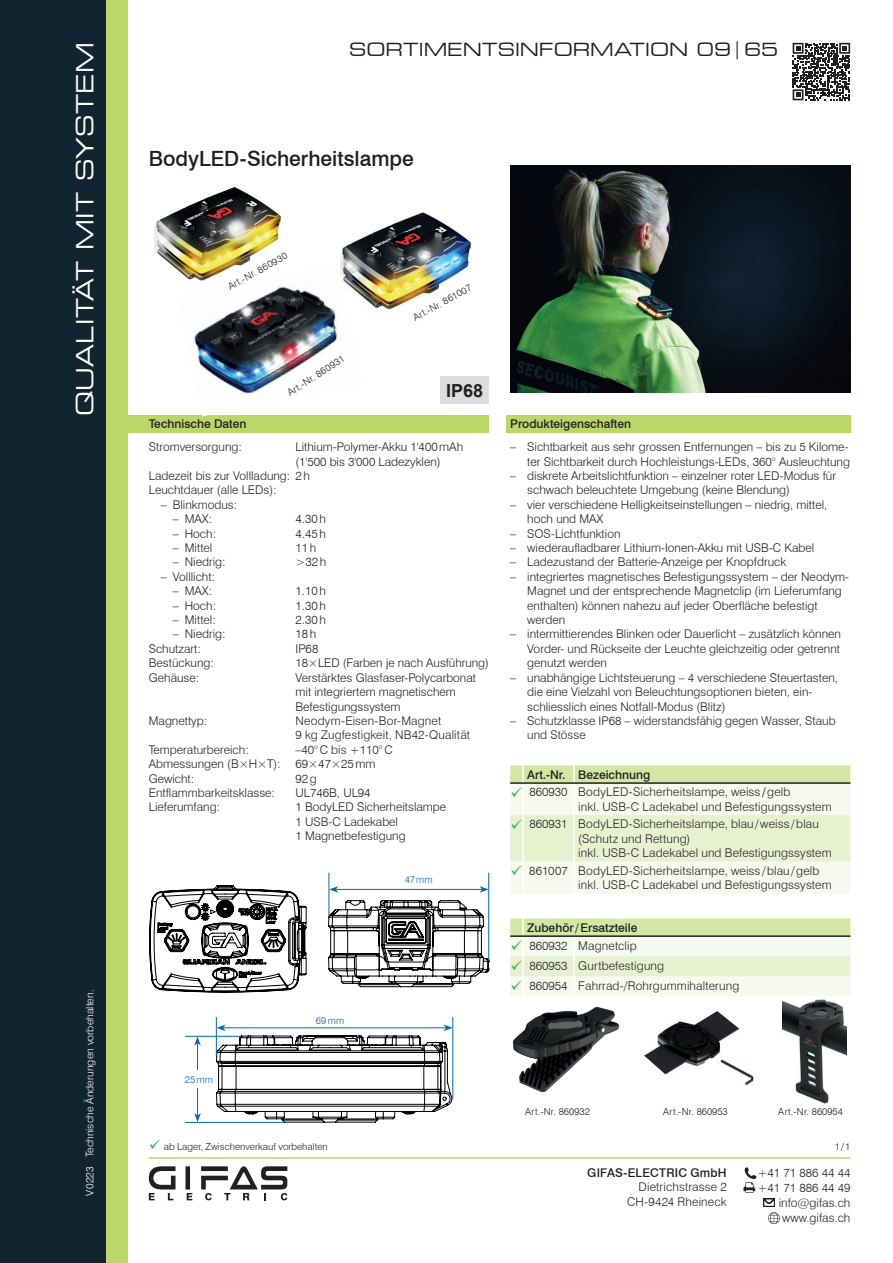
<style>
.page{position:relative;width:893px;height:1263px;background:#fff}
.page>*{position:absolute;margin:0;border:0;box-sizing:border-box;transform-origin:0 0}
.t1{font:expanded 23.55px "Square 721 BT";letter-spacing:.01em;color:#fff}
.t2{font:500 21px "Swiss 721 BT";color:#231f20}
.t3{font:expanded 18px "Square 721 BT";color:#231f20}
.t4{font:700 18px "Arial";color:#231f20}
.t5{font:300 12px/14.4px "Swiss 721 BT";color:#231f20}
.t6{font:500 12px "Swiss 721 BT";color:#231f20}
.t7{font:300 10.5px "Swiss 721 BT";color:#fff}
.t8{font:300 9.75px "Swiss 721 BT";color:#231f20}
.t9{font:300 9.75px "Swiss 721 BT";letter-spacing:.02em;color:#0168b3}
.s1{color:#3eb649}
.s2{font-weight:500}
</style>
<div class="page">
<div style="left:0;top:0;width:106px;height:1263px;background:#112530"></div>
<div style="left:106px;top:0;width:22px;height:1263px;background:#bbd76a"></div>
<div style="left:185px;top:1166px;width:5px;height:23px;background:#231f20"></div>
<svg style="left:149px;top:1166px;width:27px;height:34px"></svg>
<svg style="left:187px;top:1193px;width:5px;height:7px"></svg>
<svg style="left:201px;top:1166px;width:86px;height:34px"></svg>
<hr style="left:149px;top:1157px;width:701px;height:2px;background:#bbd76a">
<svg style="left:743px;top:1167px;width:13px;height:26px"></svg>
<svg style="left:763px;top:1198px;width:17px;height:26px"></svg>
<div style="left:441px;top:376px;width:48px;height:28px;background:#dcdddf"></div>
<div style="left:120px;top:416px;width:369px;height:17px;background:#bbd76a"></div>
<div style="left:506px;top:416px;width:344px;height:17px;background:#bbd76a"></div>
<img style="left:154px;top:187px;width:127px;height:84px">
<img style="left:178px;top:264px;width:183px;height:152px">
<img style="left:510px;top:166px;width:340px;height:227px">
<img style="left:513px;top:1007px;width:106px;height:86px">
<img style="left:644px;top:1011px;width:109px;height:75px">
<img style="left:783px;top:999px;width:63px;height:105px">
<img style="left:340px;top:212px;width:132px;height:104px">
<svg style="left:149px;top:872px;width:341px;height:251px"></svg>
<svg style="left:792px;top:42px;width:59px;height:59px"></svg>
<svg style="left:793px;top:43px;width:57px;height:57px"></svg>
<svg style="left:510px;top:765px;width:340px;height:128px;background:#ecf4d9"></svg>
<hr style="left:523px;top:782px;width:51px;height:2px;background:#231f20">
<hr style="left:574px;top:782px;width:276px;height:2px;background:#231f20">
<svg style="left:510px;top:918px;width:340px;height:78px;background:#e7efd2"></svg>
<h1 class="t1" style="left:71px;top:416px;width:375px;rotate:-90deg">QUALITÄT MIT SYSTEM</h1>
<h3 class="t3" style="left:349px;top:39px;width:431px">SORTIMENTSINFORMATION 09|65</h3>
<h2 class="t2" style="left:149px;top:146px;width:266px">BodyLED-Sicherheitslampe</h2>
<p class="t8" style="left:226px;top:282px;width:68px;rotate:-29deg">Art.-Nr. 860930</p>
<p class="t8" style="left:411px;top:313px;width:67px;rotate:-29deg">Art.-Nr. 861007</p>
<p class="t8" style="left:285px;top:389px;width:68px;rotate:-33deg">Art.-Nr. 860931</p>
<h3 class="t4" style="left:446px;top:378px;width:39px">IP68</h3>
<p class="t7" style="left:83px;top:1157px;width:169px;rotate:-90deg">Technische Änderungen vorbehalten.</p>
<p class="t7" style="left:83px;top:1196px;width:31px;rotate:-90deg">V0223</p>
<p class="t6" style="left:149px;top:417px;width:99px">Technische Daten</p>
<p class="t5" style="left:149px;top:440px;width:95px">Stromversorgung:</p>
<p class="t5" style="left:296px;top:440px;width:169px">Lithium-Polymer-Akku 1'400mAh</p>
<p class="t5" style="left:296px;top:454px;width:147px">(1'500 bis 3'000 Ladezyklen)</p>
<p class="t5" style="left:149px;top:468px;width:163px">Ladezeit bis zur Vollladung: 2h</p>
<p class="t5" style="left:149px;top:483px;width:129px">Leuchtdauer (alle LEDs):</p>
<p class="t5" style="left:161px;top:497px;width:78px">– Blinkmodus:</p>
<p class="t5" style="left:173px;top:512px;width:41px">– MAX:</p>
<p class="t5" style="left:296px;top:512px;width:32px">4.30h</p>
<p class="t5" style="left:173px;top:526px;width:45px">– Hoch:</p>
<p class="t5" style="left:296px;top:526px;width:32px">4.45h</p>
<p class="t5" style="left:173px;top:540px;width:41px">– Mittel</p>
<p class="t5" style="left:296px;top:540px;width:22px">11h</p>
<p class="t5" style="left:173px;top:555px;width:54px">– Niedrig:</p>
<p class="t5" style="left:296px;top:555px;width:32px">&gt;32h</p>
<p class="t5" style="left:161px;top:569px;width:56px">– Volllicht:</p>
<p class="t5" style="left:173px;top:584px;width:41px">– MAX:</p>
<p class="t5" style="left:296px;top:584px;width:32px">1.10h</p>
<p class="t5" style="left:173px;top:598px;width:45px">– Hoch:</p>
<p class="t5" style="left:296px;top:598px;width:32px">1.30h</p>
<p class="t5" style="left:173px;top:612px;width:45px">– Mittel:</p>
<p class="t5" style="left:296px;top:612px;width:32px">2.30h</p>
<p class="t5" style="left:173px;top:627px;width:54px">– Niedrig:</p>
<p class="t5" style="left:296px;top:627px;width:22px">18h</p>
<p class="t5" style="left:149px;top:641px;width:54px">Schutzart:</p>
<p class="t5" style="left:296px;top:641px;width:24px">IP68</p>
<p class="t5" style="left:149px;top:656px;width:67px">Bestückung:</p>
<p class="t5" style="left:296px;top:656px;width:195px">18×LED (Farben je nach Ausführung)</p>
<p class="t5" style="left:149px;top:670px;width:52px">Gehäuse:</p>
<p class="t5" style="left:296px;top:670px;width:182px">Verstärktes Glasfaser-Polycarbonat mit integriertem magnetischem<br>Befestigungssystem</p>
<p class="t5" style="left:149px;top:713px;width:60px">Magnettyp:</p>
<p class="t5" style="left:295px;top:713px;width:176px">Neodym-Eisen-Bor-Magnet<br>9 kg Zugfestigkeit, NB42-Qualität</p>
<p class="t5" style="left:149px;top:742px;width:101px">Temperaturbereich:</p>
<p class="t5" style="left:149px;top:742px;width:245px;text-indent:147px">–40°C bis +110°C<br>Abmessungen (B×H×T): 69×47×25mm<br>Gewicht:</p>
<p class="t5" style="left:295px;top:771px;width:23px">92g</p>
<p class="t5" style="left:149px;top:785px;width:128px">Entflammbarkeitsklasse:</p>
<p class="t5" style="left:295px;top:785px;width:77px">UL746B, UL94</p>
<p class="t5" style="left:149px;top:800px;width:73px">Lieferumfang:</p>
<p class="t5" style="left:295px;top:800px;width:152px">1 BodyLED Sicherheitslampe<br>1 USB-C Ladekabel<br>1 Magnetbefestigung</p>
<p class="t9" style="left:185px;top:1073px;width:30px">25mm</p>
<p class="t9" style="left:316px;top:1015px;width:30px">69mm</p>
<p class="t8" style="left:149px;top:1140px;width:181px"><span class="s1">✓</span> ab Lager, Zwischenverkauf vorbehalten</p>
<p class="t9" style="left:405px;top:873px;width:29px">47mm</p>
<p class="t6" style="left:510px;top:417px;width:122px">Produkteigenschaften</p>
<p class="t5" style="left:510px;top:440px;width:341px;text-align:right">– Sichtbarkeit aus sehr grossen Entfernungen – bis zu 5 Kilome&shy;ter Sichtbarkeit durch Hochleistungs-LEDs, 360° Ausleuchtung</p>
<p class="t5" style="left:527px;top:468px;width:310px;text-indent:-17px">– diskrete Arbeitslichtfunktion – einzelner roter LED-Modus für schwach beleuchtete Umgebung (keine Blendung)</p>
<p class="t5" style="left:527px;top:497px;width:302px;text-indent:-17px">– vier verschiedene Helligkeitseinstellungen – niedrig, mittel, hoch und MAX</p>
<p class="t5" style="left:510px;top:526px;width:112px">– SOS-Lichtfunktion</p>
<p class="t5" style="left:510px;top:540px;width:306px">– wiederaufladbarer Lithium-Ionen-Akku mit USB-C Kabel</p>
<p class="t5" style="left:510px;top:555px;width:277px">– Ladezustand der Batterie-Anzeige per Knopfdruck</p>
<p class="t5" style="left:527px;top:569px;width:323px;text-indent:-17px">– integriertes magnetisches Befestigungssystem – der Neodym-Magnet und der entsprechende Magnetclip (im Lieferumfang enthalten) können nahezu auf jeder Oberfläche befestigt werden</p>
<p class="t5" style="left:527px;top:627px;width:315px;text-align:justify;text-indent:-17px">– intermittierendes Blinken oder Dauerlicht – zusätzlich können Vorder- und Rückseite der Leuchte gleichzeitig oder getrennt genutzt werden</p>
<p class="t5" style="left:527px;top:670px;width:312px;text-indent:-17px">– unabhängige Lichtsteuerung – 4 verschiedene Steuertasten, die eine Vielzahl von Beleuchtungsoptionen bieten, ein&shy;schliesslich eines Notfall-Modus (Blitz)</p>
<p class="t5" style="left:527px;top:713px;width:310px;text-indent:-17px">– Schutzklasse IP68 – widerstandsfähig gegen Wasser, Staub und Stösse</p>
<p class="t6" style="left:527px;top:767px;width:124px">Art.-Nr. Bezeichnung</p>
<p class="t5" style="left:578px;top:785px;width:255px;text-indent:-68px"><span class="s1">✓</span> 860930 BodyLED-Sicherheitslampe, weiss <span class="s2">/</span>gelb<br>inkl. USB-C Ladekabel und Befestigungssystem</p>
<p class="t5" style="left:578px;top:817px;width:255px;text-indent:-68px"><span class="s1">✓</span> 860931 BodyLED-Sicherheitslampe, blau/weiss /blau (Schutz und Rettung)<br>inkl. USB-C Ladekabel und Befestigungssystem</p>
<p class="t5" style="left:578px;top:863px;width:255px;text-indent:-68px"><span class="s1">✓</span> 861007 BodyLED-Sicherheitslampe, weiss /blau/gelb inkl. USB-C Ladekabel und Befestigungssystem</p>
<p class="t6" style="left:527px;top:920px;width:112px">Zubehör/Ersatzteile</p>
<p class="t5" style="left:510px;top:938px;width:128px"><span class="s1">✓</span> 860932 Magnetclip</p>
<p class="t5" style="left:510px;top:958px;width:155px"><span class="s1">✓</span> 860953 Gurtbefestigung</p>
<p class="t5" style="left:510px;top:978px;width:230px"><span class="s1">✓</span> 860954 Fahrrad-/Rohrgummihalterung</p>
<p class="t8" style="left:525px;top:1105px;width:66px">Art.-Nr. 860932</p>
<p class="t8" style="left:663px;top:1105px;width:66px">Art.-Nr. 860953</p>
<p class="t8" style="left:778px;top:1105px;width:66px">Art.-Nr. 860954</p>
<p class="t6" style="left:587px;top:1165px;width:141px">GIFAS-ELECTRIC GmbH</p>
<p class="t5" style="left:627px;top:1179px;width:101px;text-align:right">Dietrichstrasse 2<br>CH-9424 Rheineck</p>
<p class="t8" style="left:835px;top:1140px;width:17px">1/1</p>
<p class="t5" style="left:757px;top:1165px;width:95px;line-height:15px;text-align:right">+41 71 886 44 44 +41 71 886 44 49 info@gifas.ch www.gifas.ch</p>
</div>
